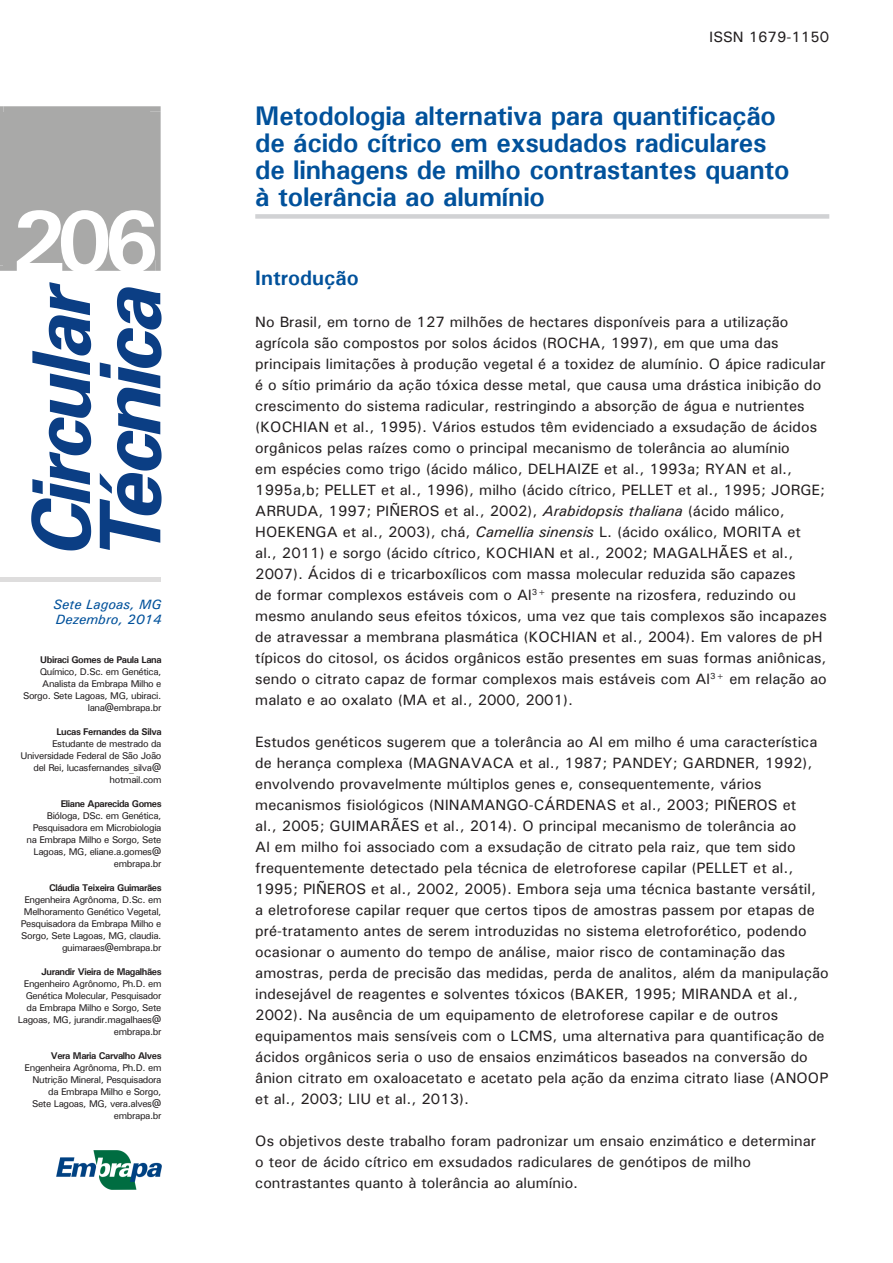
<style>
.page{position:relative;width:893px;height:1263px;background:#fff}
.page>*{position:absolute;margin:0;border:0;box-sizing:border-box;transform-origin:0 0}
.t1{font:700 88.5px "Univers";color:#fff}
.t2{font:700 27px/27px "Univers";letter-spacing:-.01em;color:#01519b}
.Titulo_1{font:700 21px "Univers";color:#01519b}
.Texto{font:15px/21px "Univers";color:#231f20}
.t3{font:italic 13.5px "Univers";color:#01519b}
.t4{font:9.75px/12px "Univers";letter-spacing:-.04em;color:#231f20;text-align:right}
.t5{font:700 9.75px "Univers";letter-spacing:-.04em;color:#231f20}
.s1{font-weight:700}
.s2{font-style:italic}
</style>
<div class="page">
<div style="left:0;top:106px;width:161px;height:165px;background:#a9a9a8"></div>
<svg style="left:31px;top:282px;width:60px;height:268px"></svg>
<svg style="left:100px;top:287px;width:62px;height:263px"></svg>
<div style="left:0;top:577px;width:160px;height:5px;background:#dedddd"></div>
<img style="left:57px;top:1151px;width:105px;height:38px">
<div style="left:255px;top:214px;width:574px;height:5px;background:#d1d2d4"></div>
<p class="t1" style="left:10px;top:185px;width:150px">206</p>
<p class="t3" style="left:54px;top:596px;width:109px">Sete Lagoas, MG</p>
<p class="t3" style="left:56px;top:611px;width:107px">Dezembro, 2014</p>
<p class="t4" style="left:23px;top:654px;width:140px"><span class="s1">Ubiraci Gomes de Paula Lana<br></span>Químico, D.Sc. em Genética,<br>Analista da Embrapa Milho e<br>Sorgo. Sete Lagoas, MG, ubiraci. lana@embrapa.br</p>
<p class="t5" style="left:56px;top:726px;width:107px">Lucas Fernandes da Silva</p>
<p class="t4" style="left:20px;top:738px;width:143px">Estudante de mestrado da<br>Universidade Federal de São João del Rei, lucasfernandes_silva@ hotmail.com</p>
<p class="t4" style="left:26px;top:798px;width:137px"><span class="s1">Eliane Aparecida Gomes<br></span>Bióloga, DSc. em Genética,<br>Pesquisadora em Microbiologia na Embrapa Milho e Sorgo, Sete<br>Lagoas, MG, eliane.a.gomes@ embrapa.br</p>
<p class="t5" style="left:49px;top:882px;width:114px">Cláudia Teixeira Guimarães</p>
<p class="t4" style="left:21px;top:894px;width:142px">Engenheira Agrônoma, D.Sc. em<br>Melhoramento Genético Vegetal,<br>Pesquisadora da Embrapa Milho e<br>Sorgo, Sete Lagoas, MG, claudia. guimaraes@embrapa.br</p>
<p class="t4" style="left:18px;top:966px;width:145px"><span class="s1">Jurandir Vieira de Magalhães<br></span>Engenheiro Agrônomo, Ph.D. em<br>Genética Molecular, Pesquisador da Embrapa Milho e Sorgo, Sete<br>Lagoas, MG, jurandir.magalhaes@ embrapa.br</p>
<p class="t4" style="left:25px;top:1050px;width:138px"><span class="s1">Vera Maria Carvalho Alves<br></span>Engenheira Agrônoma, Ph.D. em<br>Nutrição Mineral, Pesquisadora da Embrapa Milho e Sorgo,<br>Sete Lagoas, MG, vera.alves@ embrapa.br</p>
<p class="Texto" style="left:709px;top:27px;width:121px">ISSN 1679-1150</p>
<p class="t2" style="left:255px;top:102px;width:536px">Metodologia alternativa para quantificação de ácido cítrico em exsudados radiculares de linhagens de milho contrastantes quanto à tolerância ao alumínio</p>
<p class="Titulo_1" style="left:255px;top:264px;width:105px">Introdução</p>
<p class="Texto" style="left:255px;top:311px;width:573px">No Brasil, em torno de 127 milhões de hectares disponíveis para a utilização agrícola são compostos por solos ácidos (ROCHA, 1997), em que uma das principais limitações à produção vegetal é a toxidez de alumínio. O ápice radicular é o sítio primário da ação tóxica desse metal, que causa uma drástica inibição do crescimento do sistema radicular, restringindo a absorção de água e nutrientes (KOCHIAN et al., 1995). Vários estudos têm evidenciado a exsudação de ácidos orgânicos pelas raízes como o principal mecanismo de tolerância ao alumínio<br>em espécies como trigo (ácido málico, DELHAIZE et al., 1993a; RYAN et al., 1995a,b; PELLET et al., 1996), milho (ácido cítrico, PELLET et al., 1995; JORGE; ARRUDA, 1997; PIÑEROS et al., 2002), <span class="s2">Arabidopsis thaliana</span> (ácido málico, HOEKENGA et al., 2003), chá, <span class="s2">Camellia sinensis</span> L. (ácido oxálico, MORITA et<br>al., 2011) e sorgo (ácido cítrico, KOCHIAN et al., 2002; MAGALHÃES et al., 2007). Ácidos di e tricarboxílicos com massa molecular reduzida são capazes<br>de formar complexos estáveis com o Al<sup>3+</sup> presente na rizosfera, reduzindo ou mesmo anulando seus efeitos tóxicos, uma vez que tais complexos são incapazes de atravessar a membrana plasmática (KOCHIAN et al., 2004). Em valores de pH típicos do citosol, os ácidos orgânicos estão presentes em suas formas aniônicas, sendo o citrato capaz de formar complexos mais estáveis com Al<sup>3+</sup> em relação ao malato e ao oxalato (MA et al., 2000, 2001).</p>
<p class="Texto" style="left:255px;top:731px;width:575px">Estudos genéticos sugerem que a tolerância ao Al em milho é uma característica de herança complexa (MAGNAVACA et al., 1987; PANDEY; GARDNER, 1992), envolvendo provavelmente múltiplos genes e, consequentemente, vários mecanismos fisiológicos (NINAMANGO-CÁRDENAS et al., 2003; PIÑEROS et<br>al., 2005; GUIMARÃES et al., 2014). O principal mecanismo de tolerância ao<br>Al em milho foi associado com a exsudação de citrato pela raiz, que tem sido frequentemente detectado pela técnica de eletroforese capilar (PELLET et al., 1995; PIÑEROS et al., 2002, 2005). Embora seja uma técnica bastante versátil,<br>a eletroforese capilar requer que certos tipos de amostras passem por etapas de pré-tratamento antes de serem introduzidas no sistema eletroforético, podendo ocasionar o aumento do tempo de análise, maior risco de contaminação das amostras, perda de precisão das medidas, perda de analitos, além da manipulação indesejável de reagentes e solventes tóxicos (BAKER, 1995; MIRANDA et al., 2002). Na ausência de um equipamento de eletroforese capilar e de outros equipamentos mais sensíveis com o LCMS, uma alternativa para quantificação de ácidos orgânicos seria o uso de ensaios enzimáticos baseados na conversão do ânion citrato em oxaloacetato e acetato pela ação da enzima citrato liase (ANOOP et al., 2003; LIU et al., 2013).</p>
<p class="Texto" style="left:255px;top:1130px;width:562px">Os objetivos deste trabalho foram padronizar um ensaio enzimático e determinar o teor de ácido cítrico em exsudados radiculares de genótipos de milho contrastantes quanto à tolerância ao alumínio.</p>
</div>
